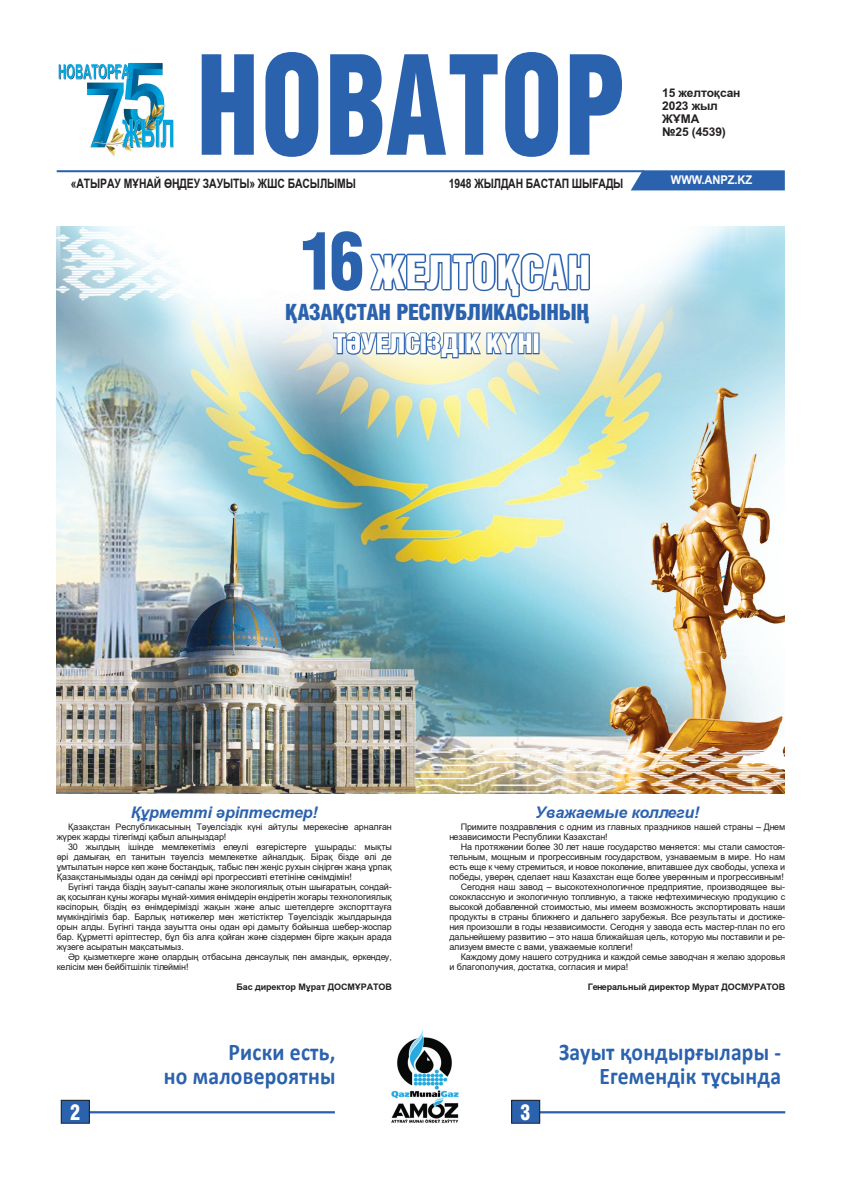
<style>
.page{position:relative;width:842px;height:1191px;background:#fff}
.page>*{position:absolute;margin:0;border:0;box-sizing:border-box;transform-origin:0 0}
.t1{font:139.9px "Helios Cond Black kz";letter-spacing:.01em;color:#2b62ae;scale:.81 1}
.t2{font:47px "Helios Cond Black kz";letter-spacing:.01em;color:#fff;scale:.9 1}
.t3{font:27.4px "Helios Cond Black kz";letter-spacing:-.01em;color:#fff}
.t4{font:700 24px/24px "Calibri";letter-spacing:.01em;color:#2b62ae;text-align:right;scale:.9 1}
.t5{font:22.4px "Helios Cond Black kz";letter-spacing:-.01em;color:#2b62ae}
.t6{font:22px "Helios Cond Black kz";color:#fff;scale:.9 1}
.t7{font:italic 700 16px "KZ Arial";letter-spacing:-.01em;color:#2b62ae}
.t8{font:700 13px "KZ Arial";letter-spacing:-.01em;color:#231f20;scale:.8 1}
.t9{font:700 12px/13px "KZ Arial";letter-spacing:-.01em;color:#231f20}
.t10{font:700 12px "KZ Arial";letter-spacing:-.01em;color:#fff;scale:.93 1}
.t11{font:9px/10px "KZ Arial";letter-spacing:-.01em;color:#231f20}
.t12{font:700 9px "KZ Arial";letter-spacing:-.01em;color:#231f20}
.s1{font-size:81.4px;color:#2b62ae}
</style>
<div class="page">
<hr style="left:57px;top:170px;width:587px;height:2px;background:#2b62ae">
<svg style="left:631px;top:170px;width:154px;height:20px;background:#3569b1"></svg>
<hr style="left:514px;top:1111px;width:271px;height:2px;background:#2b62ae">
<div style="left:512px;top:1100px;width:28px;height:23px;background:#2b62ae"></div>
<div style="left:512px;top:1100px;width:28px;height:23px;border:1px solid #231f20"></div>
<hr style="left:64px;top:1111px;width:271px;height:2px;background:#2b62ae">
<div style="left:61px;top:1100px;width:28px;height:23px;background:#2b62ae"></div>
<div style="left:61px;top:1100px;width:28px;height:23px;border:1px solid #231f20"></div>
<img style="left:391px;top:1030px;width:68px;height:93px">
<img style="left:58px;top:62px;width:116px;height:94px">
<img style="left:57px;top:226px;width:728px;height:567px">
<svg style="left:301px;top:229px;width:290px;height:70px"></svg>
<svg style="left:332px;top:331px;width:201px;height:38px;background:#b5c5ce"></svg>
<div style="left:533px;top:332px;width:6px;height:22px;border:2px solid #2b62ae"></div>
<h1 class="t1" style="left:196px;top:30px;width:531px">новатор</h1>
<h3 class="t9" style="left:662px;top:86px;width:80px">15 желтоқсан<br>2023 жыл жұма<br>№25 (4539)</h3>
<h3 class="t8" style="left:71px;top:174px;width:358px">«Атырау мұнай өңдеу зауыты» жшс басылымы</h3>
<h3 class="t8" style="left:449px;top:174px;width:220px">1948 жылдан бастап шығады</h3>
<h3 class="t10" style="left:671px;top:171px;width:89px">WWW.ANPZ.KZ</h3>
<h2 class="t2" style="left:299px;top:247px;width:325px"><span class="s1">16</span>желтоқсан</h2>
<h3 class="t5" style="left:285px;top:300px;width:306px">қазақстан республикасының</h3>
<h3 class="t3" style="left:334px;top:329px;width:208px">тәуелсіздік күні</h3>
<h3 class="t7" style="left:131px;top:801px;width:189px">Құрметті әріптестер!</h3>
<p class="t11" style="left:57px;top:822px;width:337px;text-indent:11px">Қазақстан Республикасының Тәуелсіздік күні айтулы мерекесіне арналған жүрек жарды тілегімді қабыл алыңыздар!</p>
<p class="t11" style="left:57px;top:842px;width:337px;text-align:justify;text-indent:11px">30 жылдың ішінде мемлекетіміз елеулі өзгерістерге ұшырады: мықты әрі дамыған, ел танитын тәуелсіз мемлекетке айналдық. Бірақ бізде әлі де ұмтылатын нәрсе көп және бостандық, табыс пен жеңіс рухын сіңірген жаңа ұрпақ Қазақстанымызды одан да сенімді әрі прогрессивті ететініне сенімдімін!</p>
<p class="t11" style="left:57px;top:882px;width:337px;text-align:justify;text-indent:11px">Бүгінгі таңда біздің зауыт-сапалы және экологиялық отын шығаратын, сондай&shy;ақ қосылған құны жоғары мұнай-химия өнімдерін өндіретін жоғары технологиялық кәсіпорын, біздің өз өнімдерімізді жақын және алыс шетелдерге экспорттауға мүмкіндігіміз бар. Барлық нәтижелер мен жетістіктер Тәуелсіздік жылдарында орын алды. Бүгінгі таңда зауытта оны одан әрі дамыту бойынша шебер-жоспар бар. Құрметті әріптестер, бұл біз алға қойған және сіздермен бірге жақын арада жүзеге асыратын мақсатымыз.</p>
<p class="t11" style="left:57px;top:952px;width:337px;text-indent:11px">Әр қызметкерге және олардың отбасына денсаулық пен амандық, өркендеу, келісім мен бейбітшілік тілеймін!</p>
<p class="t12" style="left:236px;top:981px;width:112px">Бас директор Мұрат ДОСМҰР</p>
<p class="t12" style="left:367px;top:981px;width:27px">АТОВ</p>
<h3 class="t7" style="left:535px;top:801px;width:166px">Уважаемые коллеги!</h3>
<p class="t11" style="left:449px;top:822px;width:337px;text-indent:11px">Примите поздравления с одним из главных праздников нашей страны – Днем независимости Республики Казахстан!</p>
<p class="t11" style="left:461px;top:842px;width:326px">На протяжении более 30 лет наше государство меняется: мы стали самостоя-</p>
<p class="t11" style="left:449px;top:852px;width:337px">тельным, мощным и прогрессивным государством, узнаваемым в мире. Но нам</p>
<p class="t11" style="left:449px;top:862px;width:337px">есть еще к чему стремиться, и новое поколение, впитавшее дух свободы, успеха и</p>
<p class="t11" style="left:449px;top:872px;width:336px">победы, уверен, сделает наш Казахстан еще более уверенным и прогрессивным!</p>
<p class="t11" style="left:461px;top:882px;width:326px">Сегодня наш завод – высокотехнологичное предприятие, производящее вы-</p>
<p class="t11" style="left:449px;top:892px;width:337px">сококлассную и экологичную топливную, а также нефтехимическую продукцию с</p>
<p class="t11" style="left:449px;top:902px;width:337px">высокой добавленной стоимостью, мы имеем возможность экспортировать наши</p>
<p class="t11" style="left:449px;top:912px;width:337px">продукты в страны ближнего и дальнего зарубежья. Все результаты и достиже-</p>
<p class="t11" style="left:449px;top:922px;width:337px">ния произошли в годы независимости. Сегодня у завода есть мастер-план по его</p>
<p class="t11" style="left:449px;top:932px;width:337px">дальнейшему развитию – это наша ближайшая цель, которую мы поставили и ре-</p>
<p class="t11" style="left:449px;top:942px;width:185px">ализуем вместе с вами, уважаемые коллеги!</p>
<p class="t11" style="left:461px;top:952px;width:326px">Каждому дому нашего сотрудника и каждой семье заводчан я желаю здоровья</p>
<p class="t11" style="left:449px;top:962px;width:180px">и благополучия, достатка, согласия и мира!</p>
<p class="t12" style="left:588px;top:981px;width:155px">Генеральный директор Мурат ДОСМУР</p>
<p class="t12" style="left:760px;top:981px;width:27px">АТОВ</p>
<h3 class="t4" style="left:164px;top:1039px;width:192px">Риски есть,<br>но маловероятны</h3>
<h3 class="t4" style="left:559px;top:1039px;width:248px">Зауыт қондырғылары -<br>Егемендік тұсында</h3>
<h3 class="t6" style="left:70px;top:1100px;width:13px">2</h3>
<h3 class="t6" style="left:520px;top:1100px;width:13px">3</h3>
</div>
